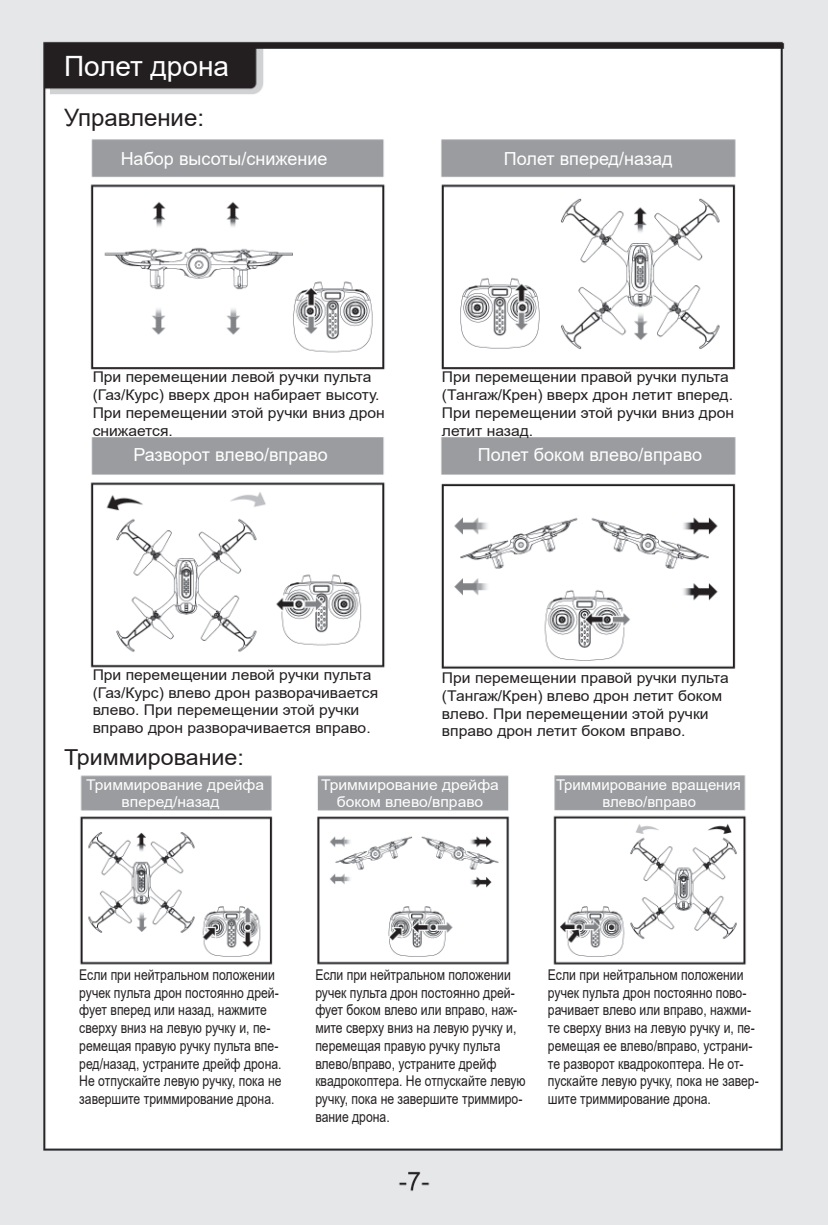
<style>
.page{position:relative;width:828px;height:1225px;background:#fff}
.page>*{position:absolute;margin:0;border:0;box-sizing:border-box;transform-origin:0 0}
.t1{font:28px "Arial";color:#fff}
.t2{font:24px "Arial";color:#231f20}
.t3{font:22px "Arial";color:#231f20;scale:1.06 1}
.t4{font:18px "Arial";color:#fff}
.t5{font:14.8px/17.8px "Arial";color:#231f20;scale:.82 1}
.t6{font:14.8px/17.8px "Arial";color:#231f20;scale:1.06 1}
.t7{font:14.8px/16.6px "Arial";color:#fff;scale:1.06 1}
.t8{font:14.8px/16.6px "Arial";color:#fff;text-align:center}
</style>
<div class="page">
<img style="left:0;top:0;width:828px;height:1225px">
<div style="left:58px;top:52px;width:171px;height:32px;background:#231f20"></div>
<div style="left:64px;top:102px;width:120px;height:29px;background:#fff"></div>
<div style="left:174px;top:150px;width:129px;height:19px;background:#9a9c9f"></div>
<div style="left:517px;top:150px;width:140px;height:19px;background:#9a9c9f"></div>
<div style="left:89px;top:374px;width:298px;height:40px;background:#fff"></div>
<div style="left:438px;top:374px;width:307px;height:37px;background:#fff"></div>
<div style="left:169px;top:448px;width:139px;height:20px;background:#9a9c9f"></div>
<div style="left:550px;top:448px;width:75px;height:20px;background:#9a9c9f"></div>
<div style="left:89px;top:671px;width:298px;height:37px;background:#fff"></div>
<div style="left:438px;top:671px;width:305px;height:37px;background:#fff"></div>
<div style="left:64px;top:743px;width:101px;height:26px;background:#fff"></div>
<div style="left:89px;top:777px;width:176px;height:33px;background:#9a9c9f"></div>
<div style="left:333px;top:783px;width:165px;height:20px;background:#9a9c9f"></div>
<div style="left:563px;top:783px;width:172px;height:20px;background:#9a9c9f"></div>
<div style="left:79px;top:968px;width:200px;height:175px;background:#fff"></div>
<div style="left:315px;top:968px;width:217px;height:137px;background:#fff"></div>
<div style="left:551px;top:968px;width:218px;height:141px;background:#fff"></div>
<h1 class="t1" style="left:64px;top:47px;width:167px">Полет дрона</h1>
<h2 class="t2" style="left:64px;top:101px;width:142px">Управление:</h2>
<p class="t4" style="left:121px;top:146px;width:208px">Набор высоты/снижение</p>
<p class="t4" style="left:504px;top:146px;width:170px">Полет вперед/назад</p>
<p class="t6" style="left:93px;top:368px;width:277px">При перемещении левой ручки пульта (Газ/Курс) вверх дрон набирает высоту.<br>При перемещении этой ручки вниз дрон снижается.</p>
<p class="t6" style="left:442px;top:368px;width:277px">При перемещении правой ручки пульта (Тангаж/Крен) вверх дрон летит вперед.<br>При перемещении этой ручки вниз дрон летит назад.</p>
<p class="t4" style="left:133px;top:442px;width:196px">Разворот влево/вправо</p>
<p class="t4" style="left:478px;top:442px;width:226px">Полет боком влево/вправо</p>
<p class="t6" style="left:93px;top:666px;width:271px">При перемещении левой ручки пульта (Газ/Курс) влево дрон разворачивается влево. При перемещении этой ручки вправо дрон разворачивается вправо.</p>
<p class="t6" style="left:442px;top:669px;width:272px">При перемещении правой ручки пульта (Тангаж/Крен) влево дрон летит боком влево. При перемещении этой ручки вправо дрон летит боком вправо.</p>
<h3 class="t3" style="left:64px;top:742px;width:171px">Триммирование:</h3>
<p class="t7" style="left:122px;top:776px;width:136px;text-indent:-35px">Триммирование дрейфа вперед/назад</p>
<p class="t7" style="left:321px;top:776px;width:169px;text-align:center">Триммирование дрейфа боком влево/вправо</p>
<p class="t8" style="left:556px;top:776px;width:186px">Триммирование вращения влево/вправо</p>
<p class="t5" style="left:79px;top:966px;width:248px">Если при нейтральном положении ручек пульта дрон постоянно дрей&shy;фует вперед или назад, нажмите сверху вниз на левую ручку и, пе&shy;ремещая правую ручку пульта впе&shy;ред/назад, устраните дрейф дрона.<br>Не отпускайте левую ручку, пока не завершите триммирование дрона.</p>
<p class="t5" style="left:315px;top:966px;width:258px">Если при нейтральном положении ручек пульта дрон постоянно дрей&shy;фует боком влево или вправо, наж&shy;мите сверху вниз на левую ручку и, перемещая правую ручку пульта влево/вправо, устраните дрейф квадрокоптера. Не отпускайте левую ручку, пока не завершите триммиро&shy;вание дрона.</p>
<p class="t5" style="left:548px;top:966px;width:259px">Если при нейтральном положении ручек пульта дрон постоянно пово&shy;рачивает влево или вправо, нажми&shy;те сверху вниз на левую ручку и, пе&shy;ремещая ее влево/вправо, устрани&shy;те разворот квадрокоптера. Не от&shy;пускайте левую ручку, пока не завер&shy;шите триммирование дрона.</p>
</div>
